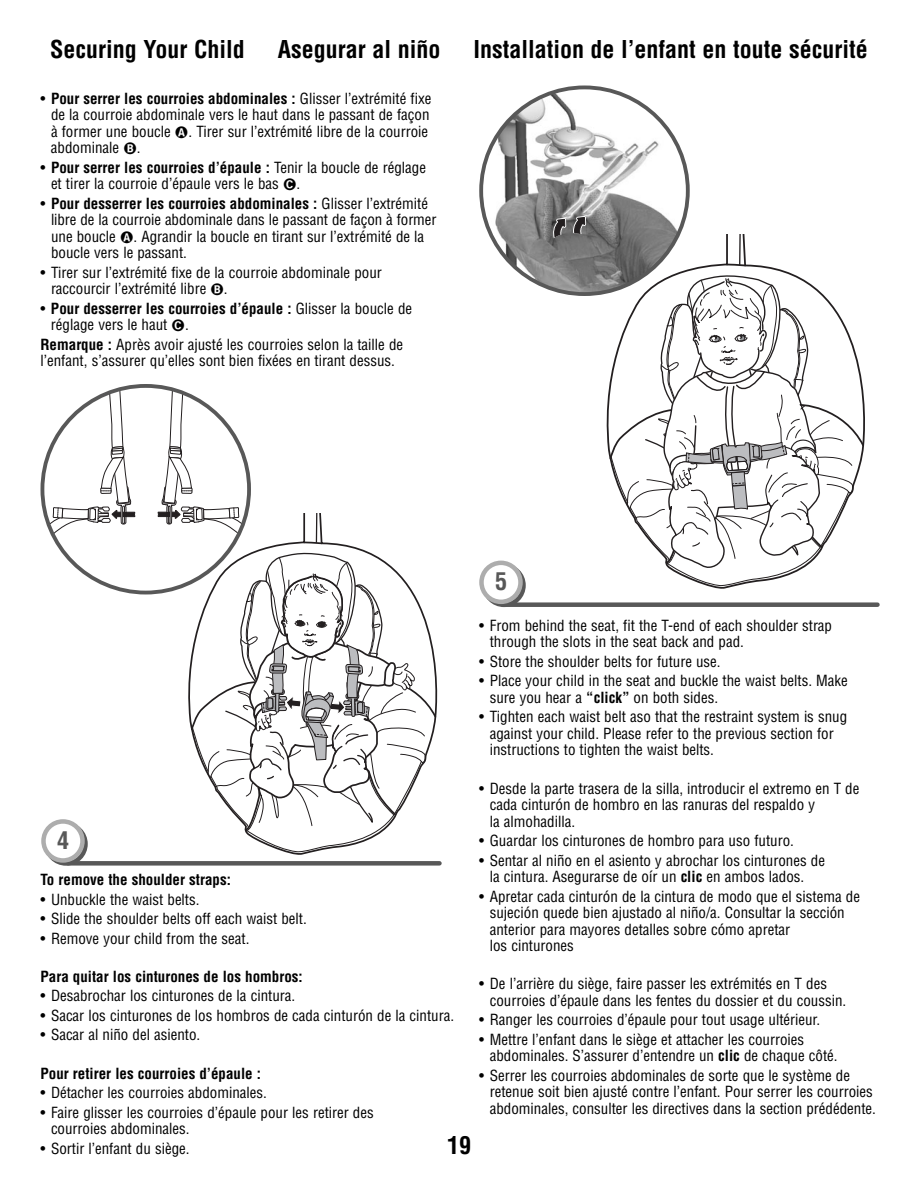
<style>
.page{position:relative;width:918px;height:1188px;background:#fff}
.page>*{position:absolute;margin:0;border:0;box-sizing:border-box;transform-origin:0 0}
.t1{font:700 condensed 24px "Helvetica LT Std";color:#000}
.t2{font:700 condensed 24px "Helvetica LT Std";color:#585858}
.t3{font:condensed 15px/16.5px "Helvetica LT Std";color:#000}
.t4{font:700 condensed 15px "Helvetica LT Std";color:#000}
.s1{font-weight:700}
</style>
<div class="page">
<svg style="left:42px;top:386px;width:94px;height:175px"></svg>
<div style="left:68px;top:861px;width:371px;height:5px;background:#585858"></div>
<svg style="left:46px;top:824px;width:40px;height:39px"></svg>
<div style="left:44px;top:822px;width:44px;height:44px;border:4px solid #585858;border-radius:50%"></div>
<div style="left:44px;top:821px;width:38px;height:39px;background:#fff;border-radius:50%"></div>
<div style="left:41px;top:819px;width:44px;height:44px;border:4px solid #adadad;border-radius:50%"></div>
<div style="left:506px;top:602px;width:372px;height:5px;background:#585858"></div>
<svg style="left:484px;top:566px;width:40px;height:39px"></svg>
<div style="left:482px;top:564px;width:44px;height:43px;border:4px solid #585858;border-radius:50%"></div>
<div style="left:482px;top:563px;width:38px;height:39px;background:#fff;border-radius:50%"></div>
<div style="left:479px;top:561px;width:44px;height:43px;border:4px solid #adadad;border-radius:50%"></div>
<img style="left:481px;top:87px;width:207px;height:207px;border-radius:50%">
<svg style="left:553px;top:206px;width:13px;height:33px"></svg>
<svg style="left:573px;top:204px;width:13px;height:34px"></svg>
<svg style="left:155px;top:386px;width:283px;height:467px"></svg>
<svg style="left:609px;top:235px;width:256px;height:352px"></svg>
<h1 class="t1" style="left:50px;top:41px;width:196px">Securing Your Child</h1>
<h1 class="t1" style="left:278px;top:41px;width:164px">Asegurar al niño</h1>
<h1 class="t1" style="left:473px;top:41px;width:396px">Installation de l’enfant en toute sécurité</h1>
<p class="t3" style="left:51px;top:91px;width:382px;text-indent:-10px">• <span class="s1">Pour serrer les courroies abdominales :</span> Glisser l’extrémité fixe de la courroie abdominale vers le haut dans le passant de façon à former une boucle . Tirer sur l’extrémité libre de la courroie abdominale .</p>
<p class="t3" style="left:51px;top:160px;width:377px;text-indent:-10px">• <span class="s1">Pour serrer les courroies d’épaule :</span> Tenir la boucle de réglage et tirer la courroie d’épaule vers le bas .</p>
<p class="t3" style="left:51px;top:196px;width:387px;text-indent:-11px">• <span class="s1">Pour desserrer les courroies abdominales :</span> Glisser l’extrémité libre de la courroie abdominale dans le passant de façon à former une boucle . Agrandir la boucle en tirant sur l’extrémité de la boucle vers le passant.</p>
<p class="t3" style="left:51px;top:265px;width:332px;text-indent:-10px">• Tirer sur l’extrémité fixe de la courroie abdominale pour raccourcir l’extrémité libre .</p>
<p class="t3" style="left:51px;top:301px;width:363px;text-indent:-10px">• <span class="s1">Pour desserrer les courroies d’épaule :</span> Glisser la boucle de réglage vers le haut .</p>
<p class="t3" style="left:40px;top:337px;width:364px"><span class="s1">Remarque :</span> Après avoir ajusté les courroies selon la taille de l’enfant, s’assurer qu’elles sont bien fixées en tirant dessus.</p>
<h1 class="t2" style="left:495px;top:573px;width:13px">5</h1>
<h1 class="t2" style="left:57px;top:831px;width:13px">4</h1>
<p class="t4" style="left:40px;top:875px;width:192px">To remove the shoulder straps:</p>
<p class="t3" style="left:40px;top:892px;width:161px">• Unbuckle the waist belts.</p>
<p class="t3" style="left:40px;top:912px;width:268px">• Slide the shoulder belts off each waist belt.</p>
<p class="t3" style="left:40px;top:931px;width:210px">• Remove your child from the seat.</p>
<p class="t4" style="left:40px;top:971px;width:264px">Para quitar los cinturones de los hombros:</p>
<p class="t3" style="left:40px;top:989px;width:256px">• Desabrochar los cinturones de la cintura.</p>
<p class="t3" style="left:40px;top:1009px;width:415px">• Sacar los cinturones de los hombros de cada cinturón de la cintura.</p>
<p class="t3" style="left:40px;top:1028px;width:161px">• Sacar al niño del asiento.</p>
<p class="t4" style="left:40px;top:1068px;width:222px">Pour retirer les courroies d’épaule :</p>
<p class="t3" style="left:40px;top:1086px;width:228px">• Détacher les courroies abdominales.</p>
<p class="t3" style="left:51px;top:1105px;width:324px;text-indent:-10px">• Faire glisser les courroies d’épaule pour les retirer des courroies abdominales.</p>
<p class="t3" style="left:40px;top:1141px;width:151px">• Sortir l’enfant du siège.</p>
<h1 class="t1" style="left:447px;top:1137px;width:25px">19</h1>
<p class="t3" style="left:490px;top:619px;width:344px;text-indent:-10px">• From behind the seat, fit the T-end of each shoulder strap through the slots in the seat back and pad.</p>
<p class="t3" style="left:479px;top:655px;width:243px">• Store the shoulder belts for future use.</p>
<p class="t3" style="left:490px;top:674px;width:360px;text-indent:-10px">• Place your child in the seat and buckle the waist belts. Make sure you hear a <span class="s1">“click”</span> on both sides.</p>
<p class="t3" style="left:490px;top:710px;width:359px;text-indent:-10px">• Tighten each waist belt aso that the restraint system is snug against your child. Please refer to the previous section for instructions to tighten the waist belts.</p>
<p class="t3" style="left:490px;top:781px;width:371px;text-indent:-10px">• Desde la parte trasera de la silla, introducir el extremo en T de cada cinturón de hombro en las ranuras del respaldo y<br>la almohadilla.</p>
<p class="t3" style="left:479px;top:834px;width:316px">• Guardar los cinturones de hombro para uso futuro.</p>
<p class="t3" style="left:490px;top:853px;width:337px;text-indent:-10px">• Sentar al niño en el asiento y abrochar los cinturones de la cintura. Asegurarse de oír un <span class="s1">clic</span> en ambos lados.</p>
<p class="t3" style="left:490px;top:889px;width:372px;text-indent:-11px">• Apretar cada cinturón de la cintura de modo que el sistema de sujeción quede bien ajustado al niño/a. Consultar la sección anterior para mayores detalles sobre cómo apretar<br>los cinturones</p>
<p class="t3" style="left:490px;top:977px;width:358px;text-indent:-11px">• De l’arrière du siège, faire passer les extrémités en T des courroies d’épaule dans les fentes du dossier et du coussin.</p>
<p class="t3" style="left:479px;top:1013px;width:343px">• Ranger les courroies d’épaule pour tout usage ultérieur.</p>
<p class="t3" style="left:490px;top:1032px;width:349px;text-indent:-11px">• Mettre l’enfant dans le siège et attacher les courroies abdominales. S’assurer d’entendre un <span class="s1">clic</span> de chaque côté.</p>
<p class="t3" style="left:490px;top:1068px;width:388px;text-indent:-10px">• Serrer les courroies abdominales de sorte que le système de retenue soit bien ajusté contre l’enfant. Pour serrer les courroies abdominales, consulter les directives dans la section prédédente.</p>
</div>
